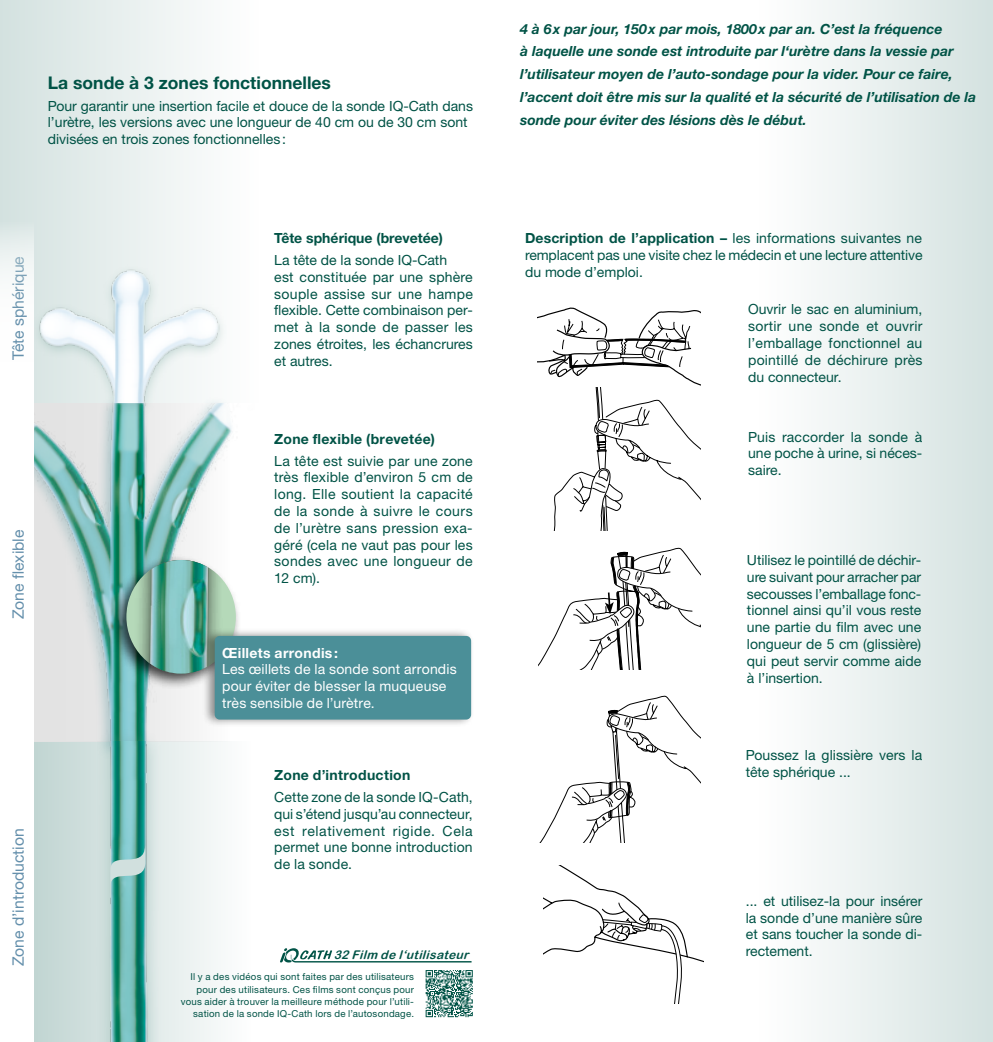
<style>
.page{position:relative;width:993px;height:1042px;background:#fff}
.page>*{position:absolute;margin:0;border:0;box-sizing:border-box;transform-origin:0 0}
.t1{font:700 17.5px "Helvetica Neue LTW1 G";color:#005346}
.t2{font:15.75px "Helvetica Neue LTW1 G";color:#6590ac}
.t3{font:14px/16.8px "Helvetica Neue LTW1 G";color:#005346;text-align:justify}
.t4{font:italic 700 14px/22.8px "Helvetica Neue LTW1 G";color:#005346}
.t5{font:14px/16.8px "Helvetica Neue LTW1 G";letter-spacing:.015em;color:#fff}
.t6{font:700 14px "Helvetica Neue LTW1 G";letter-spacing:.02em;color:#005346}
.t7{font:700 14px "Helvetica Neue LTW1 G";color:#005346}
.t8{font:700 14px "Helvetica Neue LTW1 G";letter-spacing:.02em;color:#fff}
.t9{font:italic 12.08px "Arial Rounded MT Bold";color:#005346}
.t10{font:9.62px/12.2px "Helvetica Neue LTW1 G";letter-spacing:.02em;color:#005346;text-align:right}
.s1{font-weight:700}
</style>
<div class="page">
<div style="left:759px;top:0;width:233px;height:1042px;background:linear-gradient(to right,#fff,#d4e2e0)"></div>
<svg style="left:543px;top:866px;width:160px;height:137px"></svg>
<svg style="left:537px;top:307px;width:162px;height:224px"></svg>
<svg style="left:540px;top:695px;width:159px;height:147px"></svg>
<svg style="left:538px;top:547px;width:161px;height:123px"></svg>
<svg style="left:34px;top:759px;width:184px;height:283px"></svg>
<div style="left:0;top:0;width:258px;height:403px;background:linear-gradient(to right,#d3e1e0,#fff)"></div>
<img style="left:34px;top:416px;width:198px;height:330px">
<div style="left:32px;top:264px;width:196px;height:152px;background:#6c9f96;opacity:.34"></div>
<img style="left:34px;top:253px;width:224px;height:150px">
<div style="left:95px;top:728px;width:68px;height:314px;background:#6c9f96;opacity:.49"></div>
<img style="left:84px;top:742px;width:92px;height:300px">
<div style="left:109px;top:554px;width:132px;height:136px;background:#000;opacity:.75"></div>
<div style="left:126px;top:560px;width:110px;height:113px;background:#b5d9b9;border-radius:50%"></div>
<img style="left:132px;top:560px;width:98px;height:113px">
<svg style="left:110px;top:843px;width:35px;height:44px;background:#7fbcb6"></svg>
<div style="left:0;top:206px;width:34px;height:197px;background:linear-gradient(to bottom,#e0eae8,#fff)"></div>
<div style="left:0;top:403px;width:34px;height:342px;background:#fff"></div>
<div style="left:201px;top:627px;width:273px;height:101px;background:#000;opacity:.45"></div>
<div style="left:215px;top:636px;width:256px;height:83px;background:#4b8f98;border-radius:5px"></div>
<svg style="left:472px;top:970px;width:1px;height:47px"></svg>
<svg style="left:425px;top:970px;width:47px;height:47px;background:#79a49d"></svg>
<svg style="left:280px;top:948px;width:191px;height:14px"></svg>
<p class="t1" style="left:48px;top:72px;width:284px">La sonde à 3 zones fonctionnelles</p>
<p class="t3" style="left:48px;top:97px;width:426px;text-align:left">Pour garantir une insertion facile et douce de la sonde IQ-Cath dans l’urètre, les versions avec une longueur de 40 cm ou de 30 cm sont divisées en trois zones fonctionnelles :</p>
<p class="t4" style="left:520px;top:17px;width:457px">4 à 6x par jour, 150x par mois, 1800x par an. C’est la fréquence<br>à laquelle une sonde est introduite par l‘urètre dans la vessie par l’utilisateur moyen de l’auto-sondage pour la vider. Pour ce faire, l’accent doit être mis sur la qualité et la sécurité de l’utilisation de la sonde pour éviter des lésions dès le début.</p>
<p class="t2" style="left:9px;top:359px;width:105px;rotate:-90deg">Tête sphérique</p>
<p class="t2" style="left:9px;top:619px;width:91px;rotate:-90deg">Zone flexible</p>
<p class="t2" style="left:9px;top:966px;width:139px;rotate:-90deg">Zone d’introduction</p>
<p class="t7" style="left:274px;top:230px;width:170px">Tête sphérique (brevetée)</p>
<p class="t3" style="left:274px;top:251px;width:200px;text-align:left">La tête de la sonde IQ-Cath<br>est constituée par une sphère souple assise sur une hampe flexible. Cette combinaison per&shy;met à la sonde de passer les zones étroites, les échancrures et autres.</p>
<p class="t6" style="left:274px;top:430px;width:162px">Zone flexible (brevetée)</p>
<p class="t3" style="left:274px;top:452px;width:200px">La tête est suivie par une zone très flexible d’environ 5 cm de long. Elle soutient la capacité de la sonde à suivre le cours de l’urètre sans pression exa&shy;géré (cela ne vaut pas pour les sondes avec une longueur de 12 cm).</p>
<p class="t8" style="left:222px;top:644px;width:117px">Œillets arrondis:</p>
<p class="t5" style="left:222px;top:661px;width:236px">Les œillets de la sonde sont arrondis pour éviter de blesser la muqueuse très sensible de l’urètre.</p>
<p class="t6" style="left:274px;top:766px;width:138px">Zone d’introduction</p>
<p class="t3" style="left:274px;top:788px;width:200px">Cette zone de la sonde IQ-Cath, qui s’étend jusqu’au connecteur, est relativement rigide. Cela permet une bonne introduction de la sonde.</p>
<p class="t3" style="left:525px;top:230px;width:399px"><span class="s1">Description de l’application –</span> les informations suivantes ne remplacent pas une visite chez le médecin et une lecture attentive du mode d’emploi.</p>
<p class="t3" style="left:747px;top:301px;width:176px">Ouvrir le sac en aluminium, sortir une sonde et ouvrir l’emballage fonctionnel au pointillé de déchirure près du connecteur.</p>
<p class="t3" style="left:747px;top:428px;width:176px">Puis raccorder la sonde à une poche à urine, si néces&shy;saire.</p>
<p class="t3" style="left:746px;top:551px;width:176px">Utilisez le pointillé de déchir&shy;ure suivant pour arracher par secousses l’emballage fonc&shy;tionnel ainsi qu’il vous reste une partie du film avec une longueur de 5 cm (glissière) qui peut servir comme aide à l’insertion.</p>
<p class="t3" style="left:745px;top:747px;width:178px">Poussez la glissière vers la tête sphérique ...</p>
<p class="t3" style="left:745px;top:892px;width:178px">... et utilisez-la pour insérer la sonde d’une manière sûre et sans toucher la sonde di-</p>
<p class="t9" style="left:334px;top:948px;width:140px">32 Film de l‘utilisateur</p>
<p class="t3" style="left:745px;top:942px;width:68px">rectement.</p>
<p class="t10" style="left:181px;top:971px;width:235px">Il y a des vidéos qui sont faites par des utilisateurs pour des utilisateurs. Ces films sont conçus pour vous aider à trouver la meilleure méthode pour l’utili&shy;sation de la sonde IQ-Cath lors de l’autosondage.</p>
</div>
